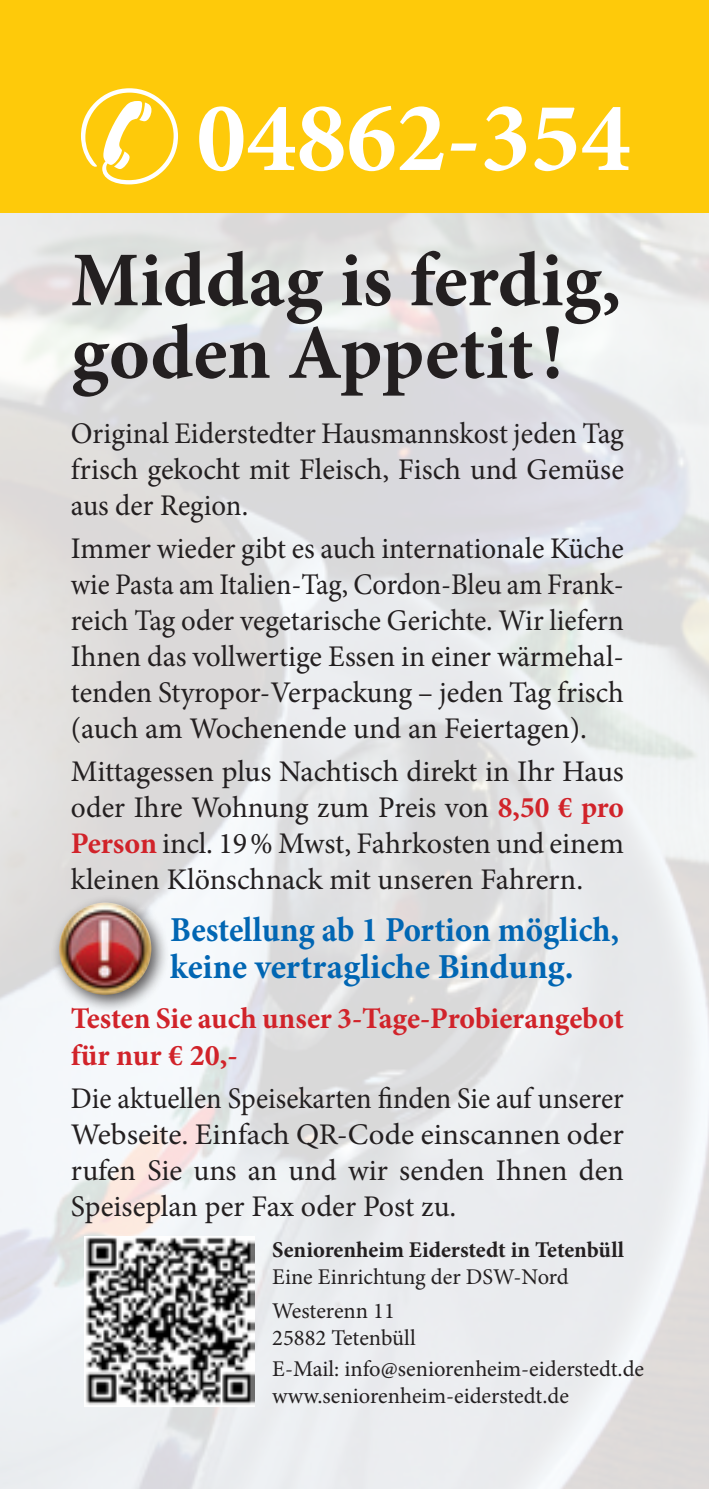
<style>
.page{position:relative;width:709px;height:1489px;background:#fff}
.page>*{position:absolute;margin:0;border:0;box-sizing:border-box;transform-origin:0 0}
.t1{font:700 100px "Minion Pro";color:#fff}
.t2{font:700 77.5px "Minion Pro";color:#231f20}
.t3{font:700 35px "Minion Pro";color:#0166b3;scale:.94 1}
.t4{font:700 35px "Minion Pro";color:#0166b3}
.t5{font:30px/36px "Minion Pro";color:#231f20;text-align:justify}
.t6{font:30px/36px "Minion Pro";color:#231f20;text-align:justify;scale:.94 1}
.t7{font:30px/36px "Minion Pro";color:#231f20;text-align:justify;scale:.95 1}
.t8{font:700 30px/36px "Minion Pro";letter-spacing:-.005em;color:#d1232a}
.t9{font:22.5px "Minion Pro";color:#231f20}
.t10{font:700 22.5px "Minion Pro";color:#231f20}
.s1{font-weight:700;color:#d1232a}
</style>
<div class="page">
<img style="left:0;top:213px;width:709px;height:1275px">
<img style="left:84px;top:1236px;width:170px;height:170px">
<div style="left:0;top:0;width:709px;height:213px;background:#feca0a"></div>
<div style="left:50px;top:893px;width:119px;height:119px;background:#231f20;opacity:.75"></div>
<img style="left:59px;top:902px;width:92px;height:92px;border-radius:46px">
<p class="t1" style="left:196px;top:67px;width:436px">04862-354</p>
<p class="t2" style="left:71px;top:226px;width:551px">Middag is ferdig,</p>
<p class="t2" style="left:71px;top:298px;width:494px">goden Appetit!</p>
<p class="t5" style="left:71px;top:415px;width:554px">Original Eiderstedter Hausmannskost jeden Tag frisch gekocht mit Fleisch, Fisch und Gemüse aus der Region.</p>
<p class="t5" style="left:71px;top:530px;width:554px">Immer wieder gibt es auch internationale Küche</p>
<p class="t6" style="left:71px;top:566px;width:590px">wie Pasta am Italien-Tag, Cordon-Bleu am Frank&shy;reich Tag oder vegetarische Gerichte. Wir liefern Ihnen das vollwertige Essen in einer wärmehal&shy;tenden Styropor-Verpackung – jeden Tag frisch (auch am Wochenende und an Feiertagen).</p>
<p class="t5" style="left:71px;top:753px;width:554px">Mittagessen plus Nachtisch direkt in Ihr Haus oder Ihre Wohnung zum Preis von <span class="s1">8,50 € pro Person</span> incl. 19% Mwst, Fahrkosten und einem kleinen Klönschnack mit unseren Fahrern.</p>
<p class="t3" style="left:170px;top:904px;width:479px">Bestellung ab 1 Portion möglich,</p>
<p class="t4" style="left:170px;top:942px;width:405px">keine vertragliche Bindung.</p>
<p class="t8" style="left:71px;top:1000px;width:554px">Testen Sie auch unser 3-Tage-Probierangebot für nur € 20,-</p>
<p class="t7" style="left:71px;top:1080px;width:583px">Die aktuellen Speisekarten finden Sie auf unserer Webseite. Einfach QR-Code einscannen oder rufen Sie uns an und wir senden Ihnen den Speiseplan per Fax oder Post zu.</p>
<p class="t10" style="left:272px;top:1233px;width:353px">Seniorenheim Eiderstedt in Tetenbüll</p>
<p class="t9" style="left:272px;top:1261px;width:298px">Eine Einrichtung der DSW-Nord</p>
<p class="t9" style="left:272px;top:1295px;width:124px">Westerenn 11</p>
<p class="t9" style="left:272px;top:1322px;width:145px">25882 Tetenbüll</p>
<p class="t9" style="left:272px;top:1353px;width:373px">E-Mail: info@seniorenheim-eiderstedt.de</p>
<p class="t9" style="left:272px;top:1380px;width:298px">www.seniorenheim-eiderstedt.de</p>
</div>
